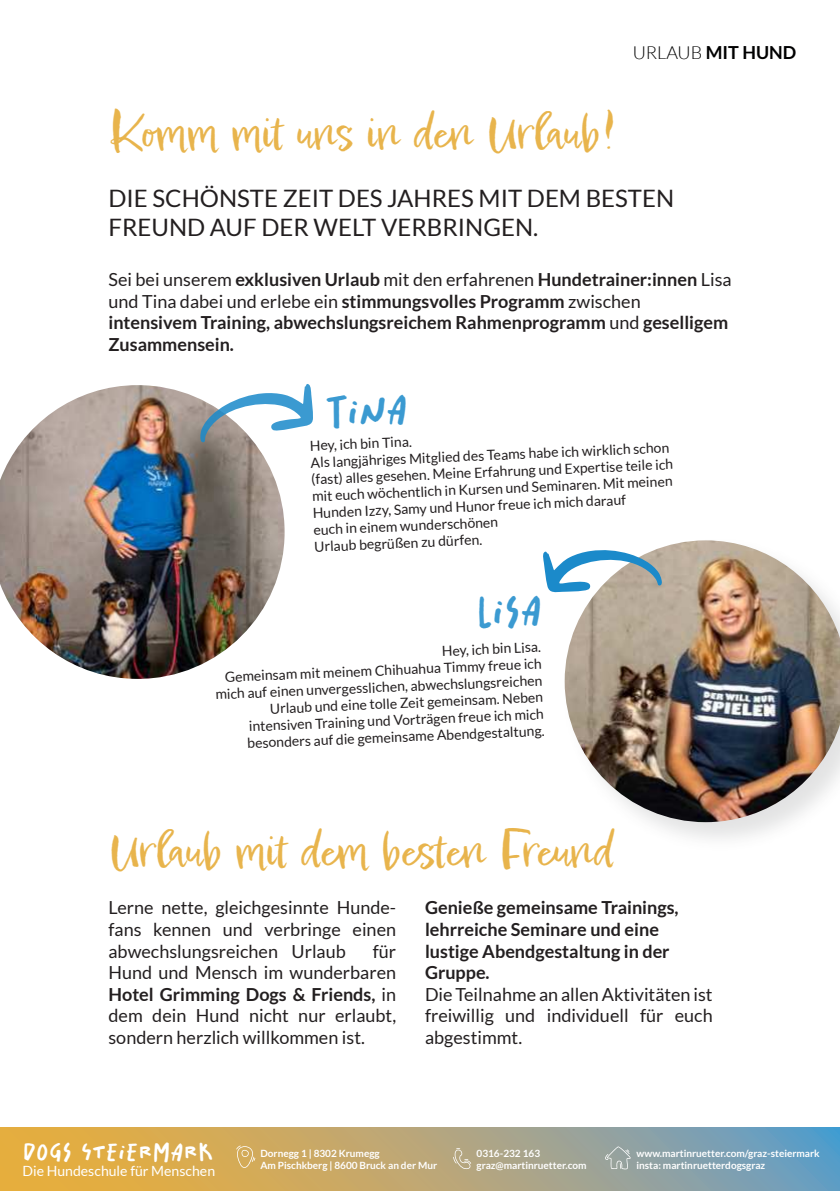
<style>
.page{position:relative;width:840px;height:1191px;background:#fff}
.page>*{position:absolute;margin:0;border:0;box-sizing:border-box;transform-origin:0 0}
.t1{font:46px "Epicursive Script";color:#e6ae3d}
.t2{font:43.2px "Salted";color:#1b8aca}
.t3{font:25.8px "Salted";color:#fff}
.t4{font:24px/28.8px "Lato";color:#231f20}
.t5{font:700 18px/21.6px "Lato";color:#231f20}
.t6{font:18px/21.6px "Lato";color:#231f20;text-align:justify}
.t7{font:700 18px "Lato";color:#000001}
.t8{font:14px/16.8px "Lato";color:#231f20;text-align:right}
.t9{font:14px "Lato";color:#fff}
.t10{font:700 10px/12px "Lato";color:#fff}
.s1{font-weight:300}
.s2{font-weight:400}
.s3{font-weight:700}
</style>
<div class="page">
<img style="left:564px;top:540px;width:275px;height:282px">
<svg style="left:543px;top:549px;width:121px;height:44px"></svg>
<img style="left:0;top:385px;width:284px;height:294px">
<svg style="left:200px;top:384px;width:113px;height:58px"></svg>
<svg style="left:0;top:1128px;width:839px;height:63px;background:#b2a67a"></svg>
<svg style="left:236px;top:1145px;width:19px;height:23px"></svg>
<svg style="left:604px;top:1146px;width:26px;height:24px"></svg>
<svg style="left:453px;top:1148px;width:18px;height:21px"></svg>
<h1 class="t1" style="left:109px;top:108px;width:506px">Komm mit uns in den Urlaub!</h1>
<p class="t7" style="left:632px;top:43px;width:165px"><span class="s1">URLAUB</span> MIT HUND</p>
<h3 class="t4" style="left:108px;top:184px;width:567px">DIE SCHÖNSTE ZEIT DES JAHRES MIT DEM BESTEN<br>FREUND AUF DER WELT VERBRINGEN.</h3>
<p class="t5" style="left:108px;top:269px;width:624px"><span class="s2">Sei bei unserem</span> exklusiven Urlaub <span class="s2">mit den erfahrenen</span> Hundetrainer:innen <span class="s2">Lisa und Tina dabei und erlebe ein</span> stimmungsvolles Programm <span class="s2">zwischen </span>intensivem Training, abwechslungsreichem Rahmenprogramm <span class="s2">und</span> geselligem Zusammensein.</p>
<h2 class="t2" style="left:323px;top:391px;width:85px;rotate:-3deg">TINA</h2>
<p class="t8" style="left:309px;top:437px;width:363px;text-align:left;rotate:-2deg">Hey, ich bin Tina.<br>Als langjähriges Mitglied des Teams habe ich wirklich schon (fast) alles gesehen. Meine Erfahrung und Expertise teile ich mit euch wöchentlich in Kursen und Seminaren. Mit meinen Hunden Izzy, Samy und Hunor freue ich mich darauf<br>euch in einem wunderschönen<br>Urlaub begrüßen zu dürfen.</p>
<h2 class="t2" style="left:474px;top:592px;width:69px;rotate:-3deg">LISA</h2>
<p class="t8" style="left:214px;top:650px;width:329px;rotate:-2deg">Hey, ich bin Lisa.<br>Gemeinsam mit meinem Chihuahua Timmy freue ich mich auf einen unvergesslichen, abwechslungsreichen Urlaub und eine tolle Zeit gemeinsam. Neben intensiven Training und Vorträgen freue ich mich besonders auf die gemeinsame Abendgestaltung.</p>
<h1 class="t1" style="left:109px;top:826px;width:506px">Urlaub mit dem besten Freund</h1>
<p class="t6" style="left:108px;top:897px;width:289px">Lerne nette, gleichgesinnte Hunde&shy;fans kennen und verbringe einen abwechslungsreichen Urlaub</p>
<p class="t6" style="left:108px;top:940px;width:289px;text-indent:264px">für Hund und Mensch im wunderbaren <span class="s3">Hotel Grimming Dogs &amp; Friends,</span> in dem dein Hund nicht nur erlaubt, sondern herzlich willkommen ist.</p>
<p class="t5" style="left:425px;top:897px;width:255px">Genieße gemeinsame Trainings, lehrreiche Seminare und eine lustige Abendgestaltung in der<br>Gruppe.</p>
<p class="t6" style="left:425px;top:983px;width:289px">Die Teilnahme an allen Aktivitäten ist freiwillig und individuell für euch abgestimmt.</p>
<h3 class="t3" style="left:22px;top:1139px;width:192px">DOGS STEIERMARK</h3>
<p class="t9" style="left:22px;top:1163px;width:194px">Die Hundeschule für Menschen</p>
<p class="t10" style="left:260px;top:1147px;width:178px">Dornegg 1 | 8302 Krumegg<br>Am Pischkberg | 8600 Bruck an der Mur</p>
<p class="t10" style="left:476px;top:1147px;width:111px">0316-232 163 graz@martinruetter.com</p>
<p class="t10" style="left:636px;top:1147px;width:185px">www.martinruetter.com/graz-steiermark insta: martinruetterdogsgraz</p>
</div>
